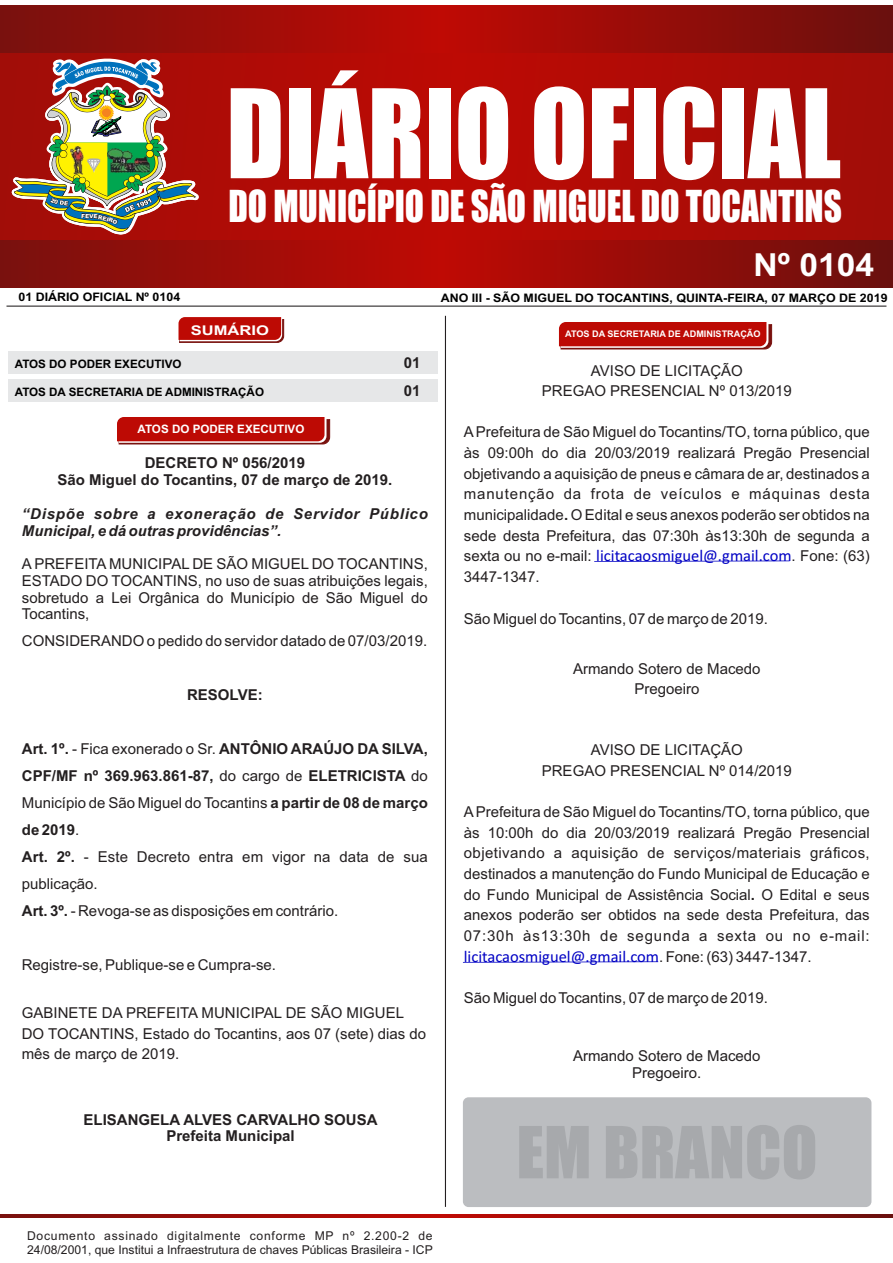
<style>
.page{position:relative;width:893px;height:1263px;background:#fff}
.page>*{position:absolute;margin:0;border:0;box-sizing:border-box;transform-origin:0 0}
.t1{font:113.7px "Impact";color:#fff;scale:.92 1}
.t2{font:40.65px "Impact";color:#fff;scale:.87 1}
.t3{font:700 31.8px "Arial";color:#fff;scale:1.06 1}
.t4{font:16.5px "Calibri";color:#0000c4}
.t5{font:15px/20.7px "Arial";color:#231f20;text-align:justify}
.t6{font:700 15px/27px "Arial";color:#231f20;text-align:justify}
.t7{font:italic 700 15px/16.8px "Arial";letter-spacing:.05em;color:#231f20}
.t8{font:700 13.35px "Arial";color:#fff;scale:1.24 1}
.t9{font:12.15px/13.6px "Arial";color:#231f20}
.t10{font:700 11.7px "Arial";color:#000;scale:1.06 1}
.t11{font:700 11.55px "Arial";color:#000}
.t12{font:700 11.55px "Arial";color:#fff}
.t13{font:700 9.15px "Arial";color:#fff}
.s1{font-weight:400}
.s2{font-weight:700}
.s3{font-family:"Arial";font-size:15px;color:#231f20}
</style>
<div class="page">
<div style="left:0;top:49px;width:893px;height:195px;background:linear-gradient(to right,#af0c06,#af0c06)"></div>
<svg style="left:302px;top:6px;width:591px;height:47px;background:#9b0c08"></svg>
<svg style="left:0;top:240px;width:893px;height:47px;background:#970d09"></svg>
<svg style="left:0;top:1214px;width:893px;height:3px;background:#970d09"></svg>
<hr style="left:445px;top:316px;width:1px;height:891px;background:#231f20">
<hr style="left:6px;top:306px;width:880px;height:1px;background:#231f20">
<svg style="left:179px;top:317px;width:105px;height:26px;background:#bc1c17"></svg>
<div style="left:8px;top:351px;width:429px;height:23px;background:#e6e7e8"></div>
<svg style="left:117px;top:417px;width:213px;height:27px;background:#bd1b15"></svg>
<div style="left:463px;top:1097px;width:408px;height:110px;background:#bbbdc0;border-radius:6px"></div>
<svg style="left:594px;top:560px;width:195px;height:2px"></svg>
<svg style="left:463px;top:961px;width:195px;height:2px"></svg>
<div style="left:8px;top:379px;width:429px;height:23px;background:#e6e7e8"></div>
<svg style="left:559px;top:322px;width:213px;height:27px;background:#bd1a15"></svg>
<svg style="left:0;top:5px;width:302px;height:233px;background:#a23a2b"></svg>
<h1 class="t1" style="left:226px;top:88px;width:670px">DIÁRIO OFICIAL</h1>
<h2 class="t2" style="left:228px;top:190px;width:707px">DO MUNICÍPIO DE SÃO MIGUEL DO TOCANTINS</h2>
<h3 class="t3" style="left:753px;top:253px;width:115px">Nº 0104</h3>
<p class="t10" style="left:18px;top:293px;width:154px">01 DIÁRIO OFICIAL Nº 0104</p>
<p class="t10" style="left:441px;top:293px;width:423px">ANO III - SÃO MIGUEL DO TOCANTINS, QUINTA-FEIRA, 07 MARÇO DE 2019</p>
<p class="t8" style="left:191px;top:325px;width:65px">SUMÁRIO</p>
<p class="t11" style="left:15px;top:359px;width:168px">ATOS DO PODER EXECUTIVO</p>
<p class="t6" style="left:404px;top:350px;width:18px">01</p>
<p class="t11" style="left:15px;top:387px;width:251px">ATOS DA SECRETARIA DE ADMINISTRAÇÃO</p>
<p class="t12" style="left:138px;top:425px;width:168px">ATOS DO PODER EXECUTIVO</p>
<p class="t6" style="left:145px;top:451px;width:162px">DECRETO Nº 056/2019</p>
<p class="t6" style="left:58px;top:468px;width:336px">São Miguel do Tocantins, 07 de março de 2019.</p>
<p class="t6" style="left:404px;top:378px;width:18px">01</p>
<p class="t7" style="left:22px;top:506px;width:407px">“Dispõe sobre a exoneração de Servidor Público<br>Municipal, e dá outras providências”.</p>
<p class="t5" style="left:22px;top:557px;width:407px;line-height:16.8px">A PREFEITA MUNICIPAL DE SÃO MIGUEL DO TOCANTINS, ESTADO DO TOCANTINS, no uso de suas atribuições legais, sobretudo a Lei Orgânica do Município de São Miguel do Tocantins,</p>
<p class="t5" style="left:22px;top:632px;width:407px">CONSIDERANDO o pedido do servidor datado de 07/03/2019.</p>
<p class="t6" style="left:187px;top:683px;width:77px">RESOLVE:</p>
<p class="t6" style="left:22px;top:737px;width:407px">Art. 1º. <span class="s1">- Fica exonerado o Sr.</span> ANTÔNIO ARAÚJO DA SILVA, CPF/MF nº 369.963.861-87, <span class="s1">do cargo de</span> ELETRICISTA <span class="s1">do Município de São Miguel do Tocantins</span> a partir de 08 de março de 2019<span class="s1">.</span></p>
<p class="t5" style="left:22px;top:845px;width:407px;line-height:27px"><span class="s2">Art. 2º.</span> - Este Decreto entra em vigor na data de sua publicação.</p>
<p class="t5" style="left:22px;top:902px;width:318px"><span class="s2">Art. 3º.</span> - Revoga-se as disposições em contrário.</p>
<p class="t5" style="left:22px;top:956px;width:256px">Registre-se, Publique-se e Cumpra-se.</p>
<p class="t5" style="left:22px;top:1004px;width:406px;text-align:left">GABINETE DA PREFEITA MUNICIPAL DE SÃO MIGUEL<br>DO TOCANTINS, Estado do Tocantins, aos 07 (sete) dias do mês de março de 2019.</p>
<p class="t6" style="left:84px;top:1112px;width:295px;line-height:16.8px;text-align:center">ELISANGELA ALVES CARVALHO SOUSA<br>Prefeita Municipal</p>
<p class="t13" style="left:565px;top:331px;width:197px">ATOS DA SECRETARIA DE ADMINISTRAÇÃO</p>
<p class="t5" style="left:591px;top:361px;width:153px">AVISO DE LICITAÇÃO</p>
<p class="t5" style="left:542px;top:382px;width:252px">PREGAO PRESENCIAL Nº 013/2019</p>
<p class="t5" style="left:464px;top:423px;width:407px">APrefeitura de São Miguel do Tocantins/TO, torna público, que às 09:00h do dia 20/03/2019 realizará Pregão Presencial objetivando a aquisição de pneus e câmara de ar, destinados a manutenção da frota de veículos e máquinas desta municipalidade<span class="s2">.</span> O Edital e seus anexos poderão ser obtidos na sede desta Prefeitura, das 07:30h às13:30h de segunda a</p>
<p class="t4" style="left:464px;top:549px;width:407px"><span class="s3">sexta ou no e-mail:</span> licitacaosmiguel@.gmail.com<span class="s3">. Fone: (63)</span></p>
<p class="t5" style="left:464px;top:568px;width:77px">3447-1347.</p>
<p class="t5" style="left:464px;top:609px;width:306px">São Miguel do Tocantins, 07 de março de 2019.</p>
<p class="t5" style="left:573px;top:659px;width:189px">Armando Sotero de Macedo</p>
<p class="t5" style="left:634px;top:680px;width:67px">Pregoeiro</p>
<p class="t5" style="left:542px;top:741px;width:252px;line-height:20.1px;text-align:center">AVISO DE LICITAÇÃO<br>PREGAO PRESENCIAL Nº 014/2019</p>
<p class="t5" style="left:464px;top:803px;width:407px">APrefeitura de São Miguel do Tocantins/TO, torna público, que às 10:00h do dia 20/03/2019 realizará Pregão Presencial objetivando a aquisição de serviços/materiais gráficos, destinados a manutenção do Fundo Municipal de Educação e do Fundo Municipal de Assistência Social<span class="s2">.</span> O Edital e seus anexos poderão ser obtidos na sede desta Prefeitura, das 07:30h às13:30h de segunda a sexta ou no e-mail:</p>
<p class="t4" style="left:464px;top:949px;width:349px">licitacaosmiguel@.gmail.com<span class="s3">. Fone: (63) 3447-1347.</span></p>
<p class="t5" style="left:464px;top:989px;width:306px">São Miguel do Tocantins, 07 de março de 2019.</p>
<p class="t5" style="left:573px;top:1049px;width:189px;line-height:16.8px;text-align:center">Armando Sotero de Macedo<br>Pregoeiro.</p>
<p class="t9" style="left:27px;top:1230px;width:407px">Documento assinado digitalmente conforme MP nº 2.200-2 de<br>24/08/2001, que Institui a Infraestrutura de chaves Públicas Brasileira - ICP</p>
</div>
